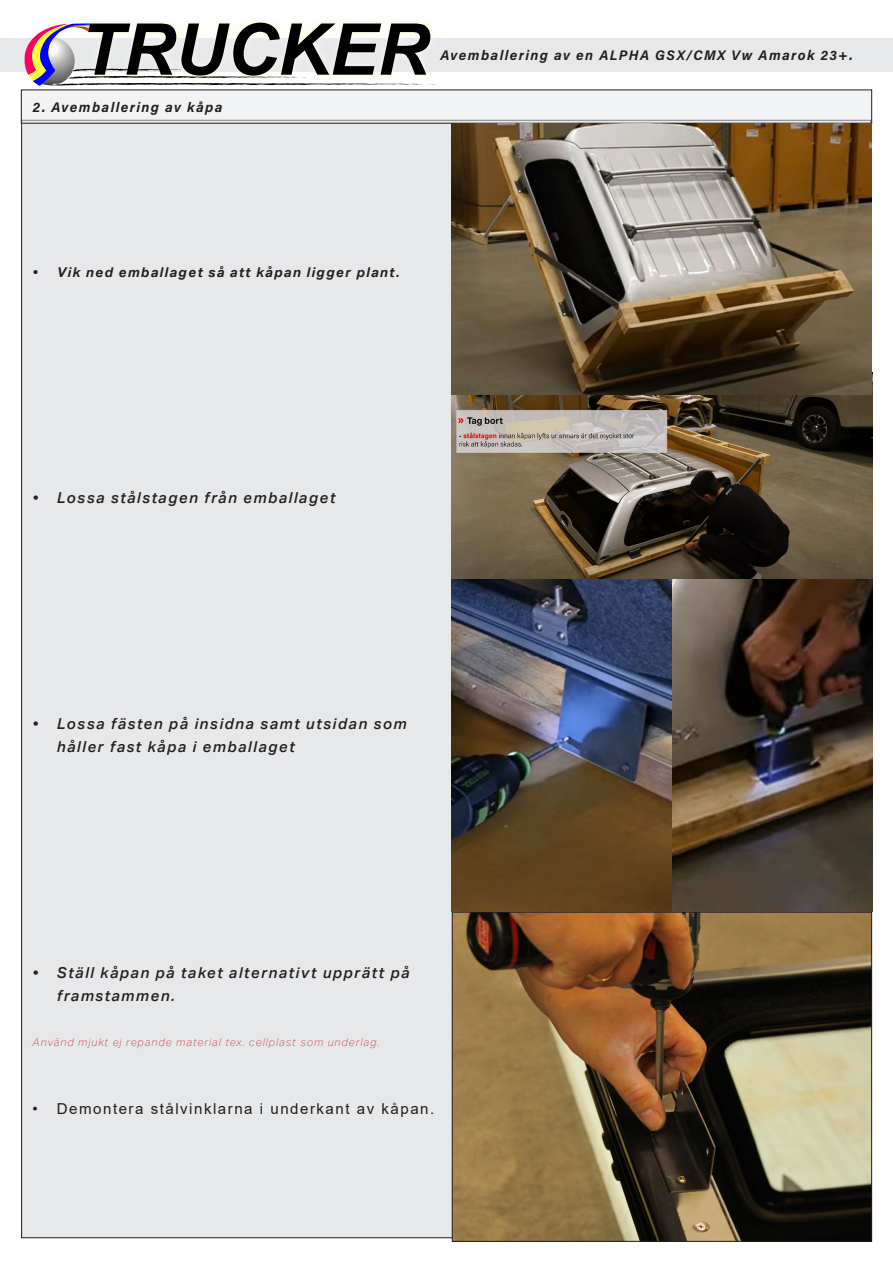
<style>
.page{position:relative;width:893px;height:1263px;background:#fff}
.page>*{position:absolute;margin:0;border:0;box-sizing:border-box;transform-origin:0 0}
.t1{font:italic 700 71.4px "Arial";color:#000}
.t2{font:italic 500 15.15px/22.6px "Aktiv Grotesk";letter-spacing:.1em;color:#231f20}
.t3{font:15.15px "Arial";letter-spacing:.1em;color:#231f20}
.t4{font:italic 700 13.8px "Acumin Pro";letter-spacing:.1em;color:#231f20}
.t5{font:italic 700 13.5px "Aktiv Grotesk";letter-spacing:.1em;color:#231f20}
.t6{font:italic 100 10.8px "Aktiv Grotesk";letter-spacing:.1em;color:#d1232a}
</style>
<div class="page">
<div style="left:22px;top:120px;width:849px;height:1118px;background:#e6e8e9"></div>
<img style="left:451px;top:394px;width:421px;height:847px">
<div style="left:452px;top:912px;width:420px;height:330px;border:1px solid #231f20"></div>
<div style="left:0;top:39px;width:893px;height:33px;background:#e6e8e9"></div>
<svg style="left:24px;top:24px;width:42px;height:62px"></svg>
<img style="left:66px;top:21px;width:376px;height:69px">
<div style="left:23px;top:92px;width:847px;height:29px;background:#f2f3f4"></div>
<div style="left:21px;top:90px;width:851px;height:34px;border:1px solid #231f20"></div>
<img style="left:451px;top:124px;width:421px;height:270px">
<p class="t1" style="left:80px;top:1px;width:351px">TRUCKER</p>
<p class="t4" style="left:441px;top:46px;width:414px">Avemballering av en ALPHA GSX/CMX Vw Amarok 23+.</p>
<p class="t4" style="left:33px;top:97px;width:191px">2. Avemballering av kåpa</p>
<p class="t5" style="left:33px;top:264px;width:368px">• Vik ned emballaget så att kåpan ligger plant.</p>
<p class="t2" style="left:33px;top:486px;width:304px">• Lossa stålstagen från emballaget</p>
<p class="t2" style="left:57px;top:713px;width:351px;text-indent:-24px">• Lossa fästen på insidna samt utsidan som håller fast kåpa i emballaget</p>
<p class="t2" style="left:57px;top:961px;width:354px;text-indent:-24px">• Ställ kåpan på taket alternativt upprätt på framstammen.</p>
<p class="t6" style="left:33px;top:1036px;width:348px">Använd mjukt ej repande material tex. cellplast som underlag.</p>
<p class="t3" style="left:33px;top:1098px;width:403px">• Demontera stålvinklarna i underkant av kåpan.</p>
</div>
